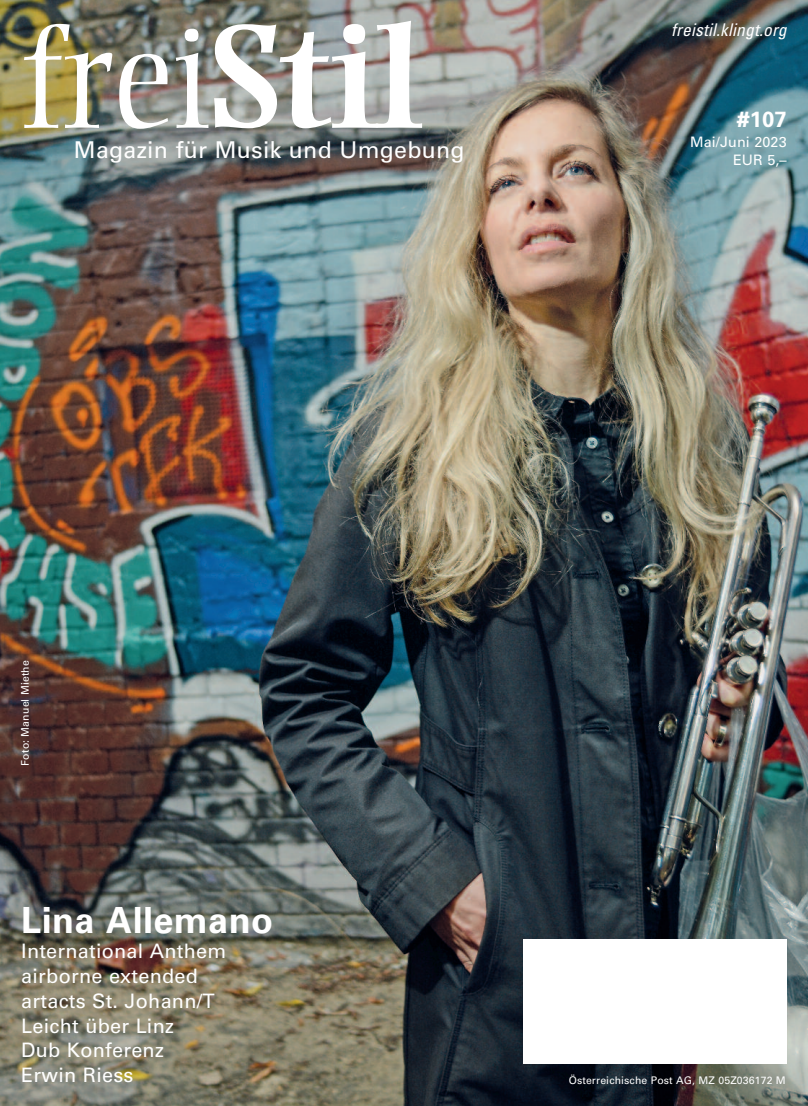
<style>
.page{position:relative;width:808px;height:1106px;background:#fff}
.page>*{position:absolute;margin:0;border:0;box-sizing:border-box;transform-origin:0 0}
.t1{font:300 145.05px "Ellington MT Std";color:#fff}
.t2{font:700 36px "Univers LT Pro 65";letter-spacing:.01em;color:#fff}
.t3{font:23.1px "Univers LT Pro 55 Roman";letter-spacing:.01em;color:#fff}
.t4{font:700 21.9px "Univers LT Pro 65";color:#fff}
.t5{font:19.95px/24.9px "Univers LT Pro 55 Roman";letter-spacing:.01em;color:#fff}
.t6{font:italic condensed 17.55px "Univers LT Std";letter-spacing:.01em;color:#fff}
.t7{font:14.4px/18px "Univers LT Pro 55 Roman";letter-spacing:.005em;color:#fff;text-align:right}
.t8{font:10.5px "Univers LT Pro 55 Roman";letter-spacing:.01em;color:#fff}
.s1{font-weight:700}
</style>
<div class="page">
<img style="left:0;top:0;width:808px;height:1106px">
<div style="left:523px;top:939px;width:264px;height:124px;background:#fff"></div>
<h1 class="t1" style="left:21px;top:21px;width:402px">frei<span class="s1">Stil</span></h1>
<p class="t3" style="left:74px;top:141px;width:392px">Magazin für Musik und Umgebung</p>
<p class="t6" style="left:671px;top:23px;width:117px">freistil.klingt.org</p>
<p class="t4" style="left:737px;top:111px;width:51px">#107</p>
<p class="t7" style="left:690px;top:135px;width:98px">Mai/Juni 2023<br>EUR 5,–</p>
<p class="t8" style="left:21px;top:765px;width:107px;rotate:-90deg">Foto: Manuel Miethe</p>
<h2 class="t2" style="left:21px;top:907px;width:253px">Lina Allemano</h2>
<p class="t5" style="left:21px;top:940px;width:206px">International Anthem airborne extended artacts St. Johann/T<br>Leicht über Linz<br>Dub Konferenz<br>Erwin Riess</p>
<p class="t8" style="left:569px;top:1076px;width:219px">Österreichische Post AG, MZ 05Z036172 M</p>
</div>
